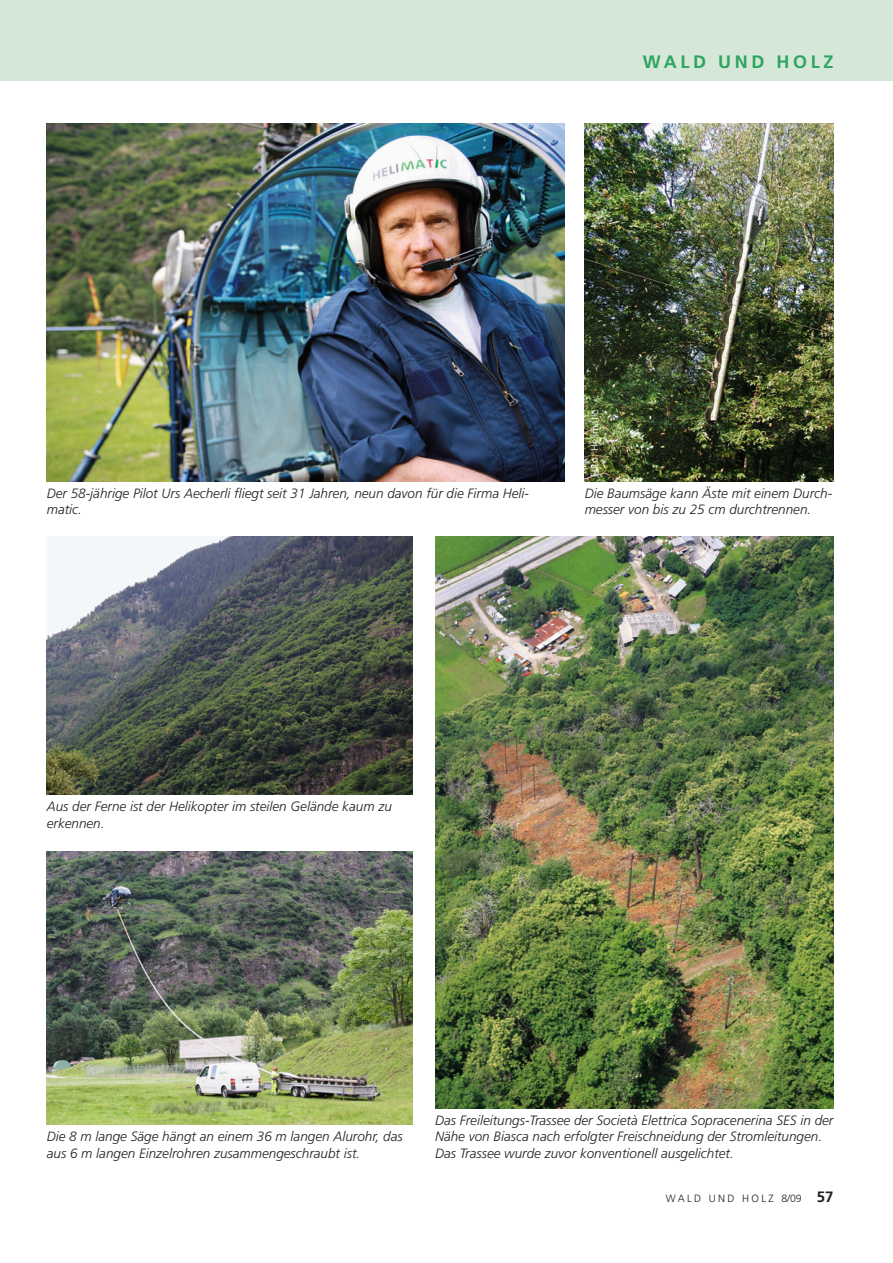
<style>
.page{position:relative;width:893px;height:1263px;background:#fff}
.page>*{position:absolute;margin:0;border:0;box-sizing:border-box;transform-origin:0 0}
.t1{font:700 18px "Frutiger LT Std";letter-spacing:.2em;color:#2ca560}
._06_legende{font:italic 300 13.5px/16.5px "Frutiger LT Std";color:#231f20}
.t2{font:300 10.5px "Frutiger LT Std";letter-spacing:.225em;color:#231f20}
._06_fotohinweis{font:300 10.5px "Frutiger LT Std";color:#fff}
.s1{font-weight:700;font-size:15px}
</style>
<div class="page">
<div style="left:0;top:0;width:893px;height:81px;background:#d5e7d7"></div>
<img style="left:47px;top:123px;width:517px;height:358px">
<img style="left:47px;top:852px;width:365px;height:273px">
<img style="left:585px;top:123px;width:248px;height:358px">
<img style="left:435px;top:537px;width:398px;height:571px">
<img style="left:47px;top:537px;width:365px;height:258px">
<h1 class="t1" style="left:643px;top:51px;width:192px">WALD UND HOLZ</h1>
<p class="_06_legende" style="left:47px;top:485px;width:483px">Der 58-jährige Pilot Urs Aecherli fliegt seit 31 Jahren, neun davon für die Firma Heli&shy;matic.</p>
<p class="_06_fotohinweis" style="left:589px;top:477px;width:69px;rotate:-90deg">Foto: Helimatic</p>
<p class="_06_legende" style="left:585px;top:485px;width:249px">Die Baumsäge kann Äste mit einem Durch&shy;messer von bis zu 25 cm durchtrennen.</p>
<p class="_06_legende" style="left:47px;top:798px;width:347px">Aus der Ferne ist der Helikopter im steilen Gelände kaum zu erkennen.</p>
<p class="_06_legende" style="left:47px;top:1128px;width:357px">Die 8 m lange Säge hängt an einem 36 m langen Alurohr, das aus 6 m langen Einzelrohren zusammengeschraubt ist.</p>
<p class="_06_legende" style="left:435px;top:1112px;width:400px">Das Freileitungs-Trassee der Società Elettrica Sopracenerina SES in der<br>Nähe von Biasca nach erfolgter Freischneidung der Stromleitungen.<br>Das Trassee wurde zuvor konventionell ausgelichtet.</p>
<p class="t2" style="left:666px;top:1192px;width:169px">WALD UND HOLZ 8/09 <span class="s1">57</span></p>
</div>
